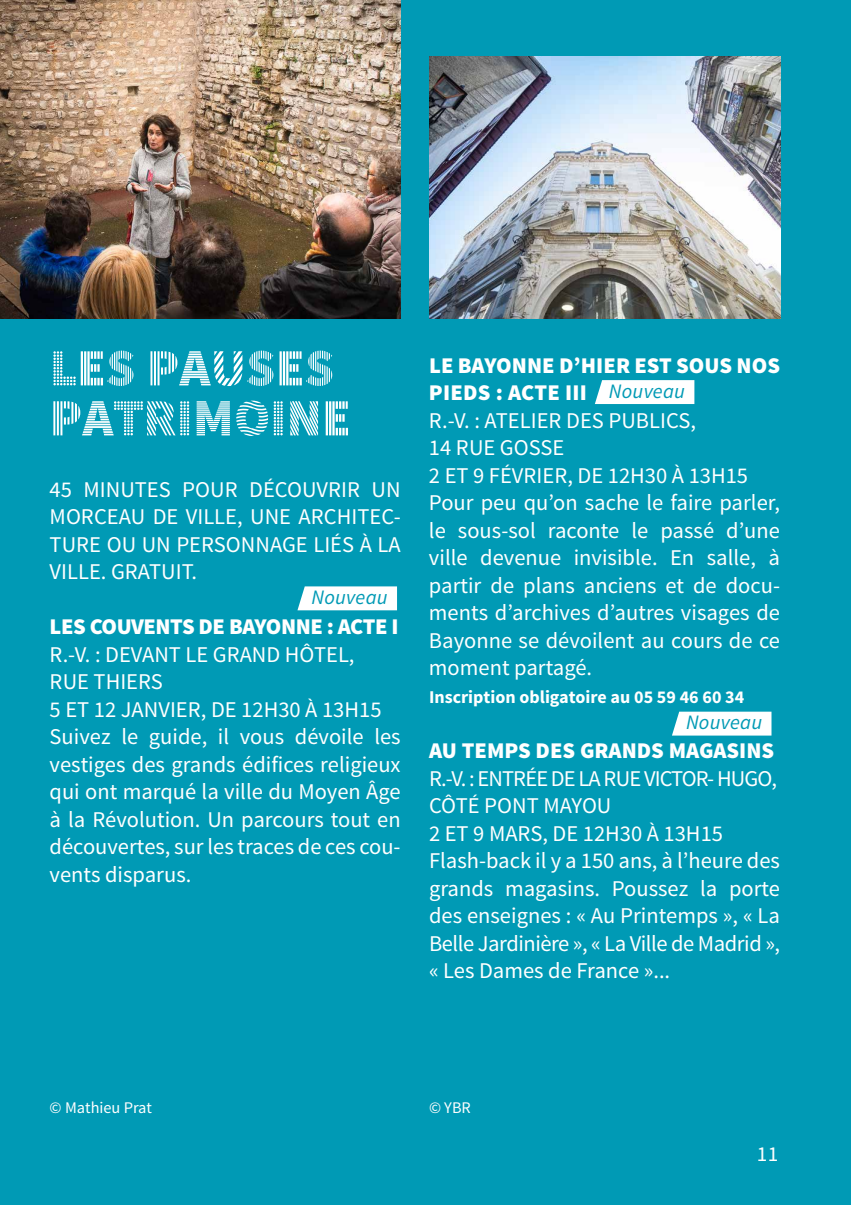
<style>
.page{position:relative;width:851px;height:1205px;background:#fff}
.page>*{position:absolute;margin:0;border:0;box-sizing:border-box;transform-origin:0 0}
.t1{font:52.5px/50px "Source Sans Pro DISPLAY";color:#fff}
.t2{font:22.5px/27.5px "Source Sans Pro";color:#fff}
.t3{font:900 22.5px "Source Sans Pro";color:#fff}
.t4{font:22.5px/27.5px "Source Sans Pro";letter-spacing:-.04em;color:#fff}
.t5{font:21.25px "Source Sans Pro";color:#fff}
.t6{font:italic 20.5px "Source Sans Pro";letter-spacing:.01em;color:#009ab5}
.t7{font:700 18px "Source Sans Pro";color:#fff}
.t8{font:16.25px "Source Sans Pro";color:#fff}
</style>
<div class="page">
<div style="left:0;top:0;width:850px;height:1205px;background:#009ab5"></div>
<img style="left:429px;top:57px;width:351px;height:261px">
<img style="left:0;top:0;width:400px;height:318px">
<svg style="left:297px;top:586px;width:100px;height:24px;background:#f0f9fa"></svg>
<svg style="left:595px;top:380px;width:99px;height:24px;background:#f4fafc"></svg>
<div style="left:672px;top:712px;width:99px;height:23px;background:#fff"></div>
<h1 class="t1" style="left:50px;top:344px;width:226px">LES PAUSES<br>PATRIMOI</h1>
<h1 class="t1" style="left:286px;top:394px;width:59px">NE</h1>
<p class="t2" style="left:50px;top:476px;width:279px">45 min utes pour découvrir</p>
<p class="t2" style="left:371px;top:476px;width:27px">un</p>
<p class="t2" style="left:50px;top:503px;width:15px">morcea</p>
<p class="t2" style="left:131px;top:503px;width:67px">u de ville</p>
<p class="t2" style="left:237px;top:503px;width:74px">, une archi</p>
<p class="t2" style="left:357px;top:503px;width:45px">tec-</p>
<p class="t2" style="left:50px;top:531px;width:141px">ture ou un personnage</p>
<p class="t2" style="left:313px;top:531px;width:76px">li és à la</p>
<p class="t2" style="left:50px;top:558px;width:12px">ville</p>
<p class="t2" style="left:101px;top:558px;width:97px">. Gratuit.</p>
<p class="t3" style="left:50px;top:612px;width:55px">LES COUVEN</p>
<p class="t3" style="left:170px;top:612px;width:111px">TS DE BAYONNE</p>
<p class="t3" style="left:327px;top:612px;width:70px">: ACTEI</p>
<p class="t2" style="left:50px;top:641px;width:69px">R.-V. : devan</p>
<p class="t2" style="left:169px;top:641px;width:72px">t le Grand</p>
<p class="t2" style="left:285px;top:641px;width:71px">Hôtel,</p>
<p class="t2" style="left:50px;top:668px;width:95px">rueThiers<br>5 et 12 janvier</p>
<p class="t6" style="left:311px;top:585px;width:78px">Nouveau</p>
<p class="t2" style="left:50px;top:696px;width:352px;text-indent:151px">, de 12h30 à 13h 15<br>Suivez le guide, il vous dévoile les vestiges des grands édifices religieux qui ont marqué la ville du Moyen Âge à la Révolution. U n parcours tout en découvertes, sur les traces de ces cou&shy;vents disparus.</p>
<p class="t3" style="left:429px;top:351px;width:83px">LE BAYONNE</p>
<p class="t3" style="left:559px;top:351px;width:132px">D’HIER EST SOUS</p>
<p class="t3" style="left:736px;top:351px;width:15px">NOS</p>
<p class="t3" style="left:429px;top:378px;width:36px">PIEDS</p>
<p class="t3" style="left:495px;top:378px;width:77px">: ACTEIII</p>
<p class="t2" style="left:429px;top:407px;width:91px">R.-V. : Atelier</p>
<p class="t2" style="left:566px;top:407px;width:13px">des</p>
<p class="t2" style="left:608px;top:407px;width:39px">publics</p>
<p class="t2" style="left:690px;top:407px;width:7px">,</p>
<p class="t2" style="left:429px;top:435px;width:98px">14 rue Gosse<br>2 et 9 février</p>
<p class="t6" style="left:609px;top:378px;width:78px">Nouveau</p>
<p class="t2" style="left:429px;top:462px;width:352px;text-indent:138px">, de 12h30 à 13h 15<br>Pour peu qu’on sache le faire parler, le sous-sol raconte le passé d’une ville devenue invisible. En salle, à partir de plans anciens et de docu&shy;ments d’archives d’autres visages de<br>Bayonne se dévoilent au cours de ce moment partagé.</p>
<p class="t7" style="left:429px;top:685px;width:317px">Inscription obligatoire au 05 59 46 60 34</p>
<p class="t3" style="left:429px;top:736px;width:120px">AU TEMPS DES</p>
<p class="t3" style="left:580px;top:736px;width:56px">GRANDS</p>
<p class="t3" style="left:668px;top:736px;width:92px">MAGASINS</p>
<p class="t4" style="left:429px;top:765px;width:349px">R.-V. : entrée de la rue Victor- Hugo, côté pon</p>
<p class="t6" style="left:686px;top:710px;width:78px">Nouveau</p>
<p class="t2" style="left:526px;top:792px;width:86px">t Mayou</p>
<p class="t2" style="left:429px;top:820px;width:74px">2 et 9 mars</p>
<p class="t2" style="left:429px;top:820px;width:352px;text-indent:113px">, de 12h30 à 13h 15<br>Flash-back il y a 150 ans, à l’heure des grands magasins. Poussez la porte des enseignes : « Au Printemps », « La<br>Belle Jardinière », « La Ville de Madrid », « Les Dames de France »...</p>
<p class="t8" style="left:50px;top:1097px;width:104px">© Mathieu Prat</p>
<p class="t8" style="left:429px;top:1097px;width:43px">© YBR</p>
<p class="t5" style="left:756px;top:1140px;width:23px">11</p>
</div>
